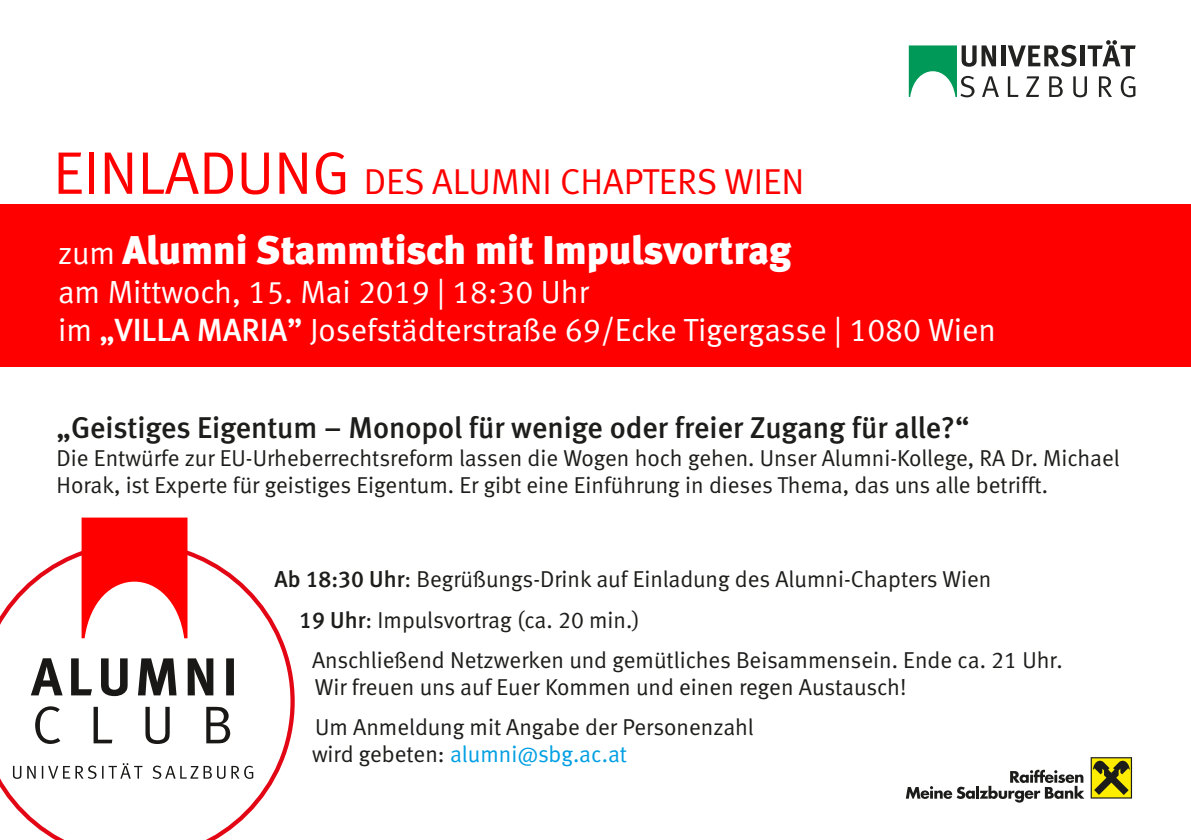
<style>
.page{position:relative;width:1191px;height:840px;background:#fff}
.page>*{position:absolute;margin:0;border:0;box-sizing:border-box;transform-origin:0 0}
.t1{font:40px "Meta Black LF";color:#fff}
.t2{font:36px "Meta Normal LF";color:#f00}
.t3{font:32px "Meta Normal LF";color:#fff}
.t4{font:30px "Meta Medium LF";color:#1d1d1b}
.t5{font:23px/26.8px "Meta Normal LF";color:#1d1d1b}
.s1{font-size:60px}
.s2{font-family:"Meta Normal LF";font-size:32px}
.s3{font-family:"Meta Medium LF"}
.s4{color:#009fe3}
</style>
<div class="page">
<svg style="left:1007px;top:76px;width:11px;height:21px"></svg>
<svg style="left:1026px;top:76px;width:13px;height:21px"></svg>
<svg style="left:1049px;top:76px;width:13px;height:21px"></svg>
<svg style="left:1073px;top:76px;width:14px;height:21px"></svg>
<svg style="left:1099px;top:76px;width:13px;height:21px"></svg>
<svg style="left:1120px;top:76px;width:15px;height:21px"></svg>
<hr style="left:1001px;top:45px;width:4px;height:21px;background:#222221">
<svg style="left:1007px;top:45px;width:69px;height:22px"></svg>
<hr style="left:1080px;top:45px;width:4px;height:21px;background:#222221">
<svg style="left:1087px;top:40px;width:48px;height:26px"></svg>
<svg style="left:908px;top:45px;width:91px;height:52px"></svg>
<div style="left:0;top:203px;width:1191px;height:163px;background:#f00"></div>
<svg style="left:0;top:541px;width:295px;height:298px"></svg>
<svg style="left:31px;top:658px;width:203px;height:37px"></svg>
<svg style="left:35px;top:706px;width:195px;height:37px"></svg>
<svg style="left:82px;top:517px;width:105px;height:121px"></svg>
<svg style="left:13px;top:762px;width:240px;height:16px"></svg>
<svg style="left:1090px;top:757px;width:42px;height:41px"></svg>
<svg style="left:1091px;top:758px;width:39px;height:38px"></svg>
<svg style="left:905px;top:769px;width:179px;height:33px"></svg>
<h2 class="t2" style="left:53px;top:160px;width:753px"><span class="s1">EINLADUNG</span> DES ALUMNI CHAPTERS WIEN</h2>
<h1 class="t1" style="left:58px;top:227px;width:734px"><span class="s2">zum</span> Alumni Stammtisch mit Impulsvortrag</h1>
<h3 class="t3" style="left:58px;top:273px;width:532px">am Mittwoch, 15. Mai 2019 | 18:30 Uhr</h3>
<h3 class="t3" style="left:58px;top:311px;width:939px">im <span class="s3">„VILLA MARIA”</span> Josefstädterstraße 69/Ecke Tigergasse | 1080 Wien</h3>
<h3 class="t4" style="left:57px;top:409px;width:914px">„Geistiges Eigentum – Monopol für wenige oder freier Zugang für alle?“</h3>
<p class="t5" style="left:57px;top:445px;width:1064px">Die Entwürfe zur EU-Urheberrechtsreform lassen die Wogen hoch gehen. Unser Alumni-Kollege, RA Dr. Michael<br>Horak, ist Experte für geistiges Eigentum. Er gibt eine Einführung in dieses Thema, das uns alle betrifft.</p>
<p class="t5" style="left:274px;top:565px;width:718px"><span class="s3">Ab 18:30 Uhr</span>: Begrüßungs-Drink auf Einladung des Alumni-Chapters Wien</p>
<p class="t5" style="left:299px;top:606px;width:342px"><span class="s3">19 Uhr</span>: Impulsvortrag (ca. 20 min.)</p>
<p class="t5" style="left:312px;top:646px;width:752px">Anschließend Netzwerken und gemütliches Beisammensein. Ende ca. 21 Uhr.<br>Wir freuen uns auf Euer Kommen und einen regen Austausch!</p>
<p class="t5" style="left:312px;top:713px;width:443px">Um Anmeldung mit Angabe der Personenzahl wird gebeten: <span class="s4">alumni@sbg.ac.at</span></p>
</div>
